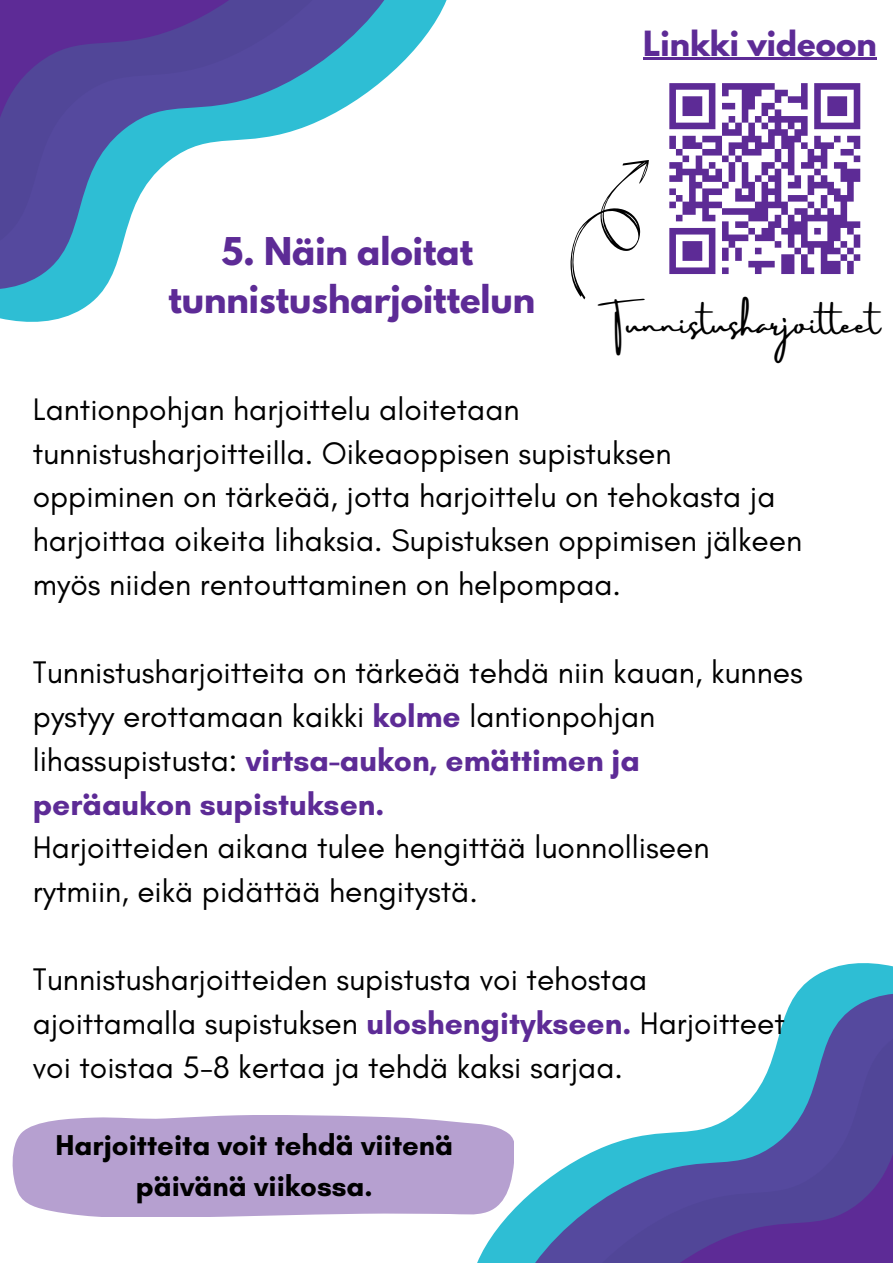
<style>
.page{position:relative;width:893px;height:1263px;background:#fff}
.page>*{position:absolute;margin:0;border:0;box-sizing:border-box;transform-origin:0 0}
.t1{font:700 33.9px/47.2px "League Spartan";color:#5d2b96;text-align:center}
.t2{font:31.72px/43.9px "Glacial Indifference";color:#000}
.t3{font:30.75px "Amsterdam Three";color:#000}
.t4{font:700 30.75px "League Spartan";color:#5d2b96}
.t5{font:700 29.25px/40.5px "Glacial Indifference";color:#000;text-align:center}
.s1{font-weight:700;color:#5d2b96}
</style>
<div class="page">
<svg style="left:0;top:0;width:446px;height:322px"></svg>
<svg style="left:0;top:0;width:384px;height:289px"></svg>
<svg style="left:0;top:0;width:312px;height:241px"></svg>
<svg style="left:0;top:0;width:229px;height:118px;background:#55409a"></svg>
<svg style="left:477px;top:963px;width:416px;height:300px"></svg>
<svg style="left:535px;top:994px;width:358px;height:269px"></svg>
<svg style="left:602px;top:1039px;width:291px;height:224px"></svg>
<svg style="left:679px;top:1153px;width:214px;height:110px;background:#55409a"></svg>
<svg style="left:12px;top:1114px;width:501px;height:102px;background:#bba7d3"></svg>
<svg style="left:570px;top:83px;width:291px;height:217px"></svg>
<hr style="left:643px;top:57px;width:233px;height:3px;background:#5d2b96">
<h2 class="t4" style="left:643px;top:28px;width:235px">Linkki videoon</h2>
<h2 class="t1" style="left:168px;top:232px;width:368px">5. Näin aloitat tunnistusharjoittelun</h2>
<p class="t3" style="left:613px;top:306px;width:268px">Tunnistusharjoitteet</p>
<p class="t2" style="left:33px;top:387px;width:771px">Lantionpohjan harjoittelu aloitetaan tunnistusharjoitteilla. Oikeaoppisen supistuksen oppiminen on tärkeää, jotta harjoittelu on tehokasta ja harjoittaa oikeita lihaksia. Supistuksen oppimisen jälkeen myös niiden rentouttaminen on helpompaa.</p>
<p class="t2" style="left:33px;top:650px;width:771px">Tunnistusharjoitteita on tärkeää tehdä niin kauan, kunnes pystyy erottamaan kaikki <span class="s1">kolme</span> lantionpohjan lihassupistusta: <span class="s1">virtsa-aukon, emättimen ja peräaukon supistuksen.<br></span>Harjoitteiden aikana tulee hengittää luonnolliseen rytmiin, eikä pidättää hengitystä.</p>
<h2 class="t2" style="left:33px;top:957px;width:753px">Tunnistusharjoitteiden supistusta voi tehostaa ajoittamalla supistuksen <span class="s1">uloshengitykseen.</span> Harjoitteet voi toistaa 5-8 kertaa ja tehdä kaksi sarjaa.</h2>
<p class="t5" style="left:55px;top:1125px;width:399px">Harjoitteita voit tehdä viitenä päivänä viikossa.</p>
</div>
